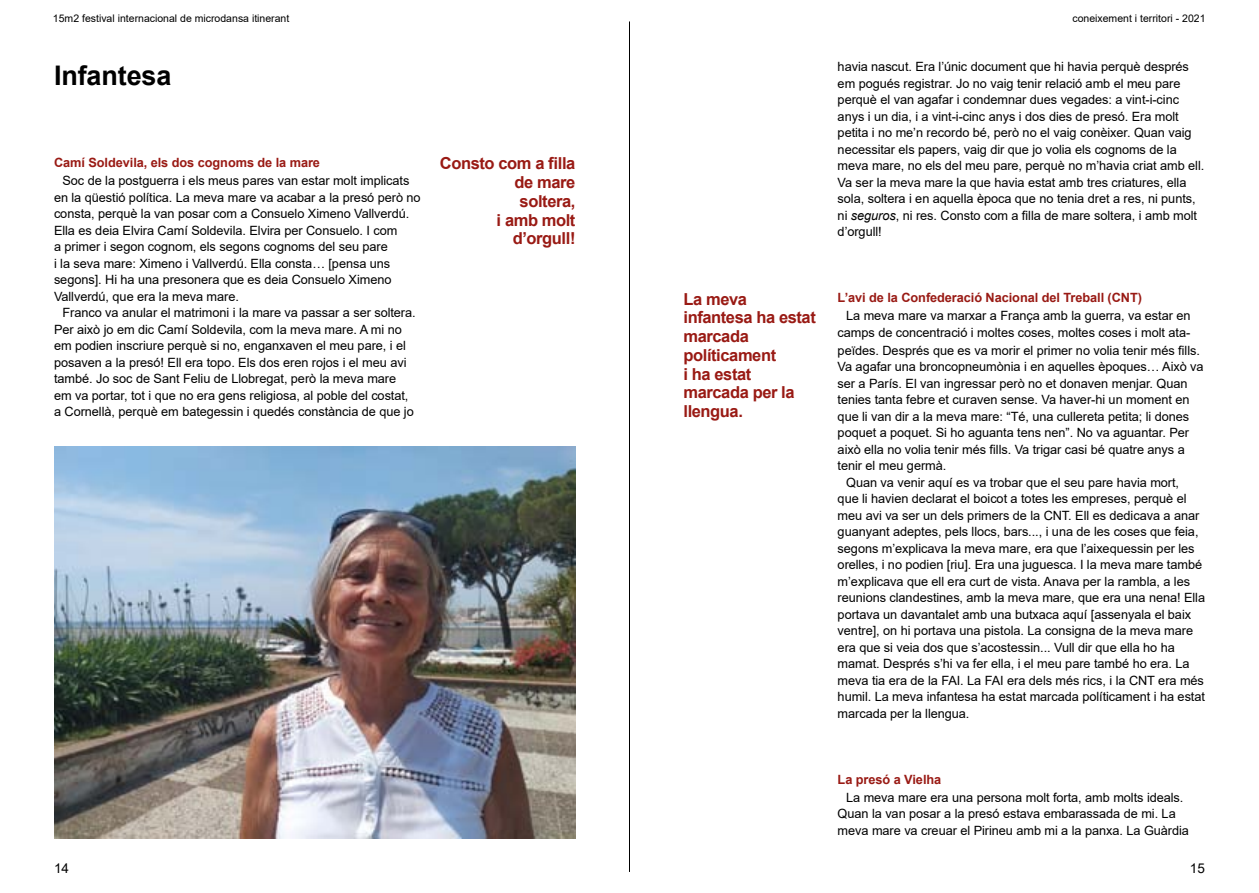
<style>
.page{position:relative;width:1259px;height:893px;background:#fff}
.page>*{position:absolute;margin:0;border:0;box-sizing:border-box;transform-origin:0 0}
.t1{font:700 27px "Arial";letter-spacing:-.005em;color:#000}
.t2{font:700 16.5px/18.8px "Arial";letter-spacing:-.025em;color:#991a14;text-align:right}
.t3{font:13.5px "Arial";color:#000}
.t4{font:12.75px/16.5px "Arial";letter-spacing:-.005em;color:#000}
.t5{font:700 12.75px "Arial";letter-spacing:-.005em;color:#991a14}
.t6{font:10.5px "Arial";color:#000}
.s1{font-style:italic}
</style>
<div class="page">
<hr style="left:629px;top:21px;width:1px;height:851px;background:#000">
<img style="left:54px;top:446px;width:521px;height:393px">
<p class="t6" style="left:53px;top:11px;width:238px">15m2 festival internacional de microdansa itinerant</p>
<p class="t6" style="left:1072px;top:11px;width:135px">coneixement i territori - 2021</p>
<p class="t1" style="left:54px;top:56px;width:119px">Infantesa</p>
<p class="t5" style="left:54px;top:154px;width:267px">Camí Soldevila, els dos cognoms de la mare</p>
<p class="t4" style="left:54px;top:172px;width:368px;text-indent:9px">Soc de la postguerra i els meus pares van estar molt implicats en la qüestió política. La meva mare va acabar a la presó però no consta, perquè la van posar com a Consuelo Ximeno Vallverdú.<br>Ella es deia Elvira Camí Soldevila. Elvira per Consuelo. I com<br>a primer i segon cognom, els segons cognoms del seu pare<br>i la seva mare: Ximeno i Vallverdú. Ella consta… [pensa uns segons]. Hi ha una presonera que es deia Consuelo Ximeno Vallverdú, que era la meva mare.</p>
<p class="t4" style="left:54px;top:304px;width:363px;text-indent:9px">Franco va anular el matrimoni i la mare va passar a ser soltera.<br>Per això jo em dic Camí Soldevila, com la meva mare. A mi no em podien inscriure perquè si no, enganxaven el meu pare, i el posaven a la presó! Ell era topo. Els dos eren rojos i el meu avi també. Jo soc de Sant Feliu de Llobregat, però la meva mare em va portar, tot i que no era gens religiosa, al poble del costat, a Cornellà, perquè em bategessin i quedés constància de que jo</p>
<p class="t2" style="left:440px;top:154px;width:137px">Consto com a filla de mare</p>
<p class="t2" style="left:519px;top:192px;width:57px">soltera,</p>
<p class="t2" style="left:496px;top:211px;width:80px">i amb molt d’orgull!</p>
<p class="t2" style="left:683px;top:290px;width:65px">La meva</p>
<p class="t2" style="left:683px;top:308px;width:134px;text-align:left">infantesa ha estat marcada</p>
<p class="t2" style="left:683px;top:346px;width:94px">políticament</p>
<p class="t2" style="left:683px;top:365px;width:69px">i ha estat</p>
<p class="t2" style="left:683px;top:383px;width:113px;text-align:left">marcada per la llengua.</p>
<p class="t4" style="left:837px;top:58px;width:368px">havia nascut. Era l’únic document que hi havia perquè després em pogués registrar. Jo no vaig tenir relació amb el meu pare perquè el van agafar i condemnar dues vegades: a vint-i-cinc anys i un dia, i a vint-i-cinc anys i dos dies de presó. Era molt petita i no me’n recordo bé, però no el vaig conèixer. Quan vaig necessitar els papers, vaig dir que jo volia els cognoms de la meva mare, no els del meu pare, perquè no m’havia criat amb ell.<br>Va ser la meva mare la que havia estat amb tres criatures, ella sola, soltera i en aquella època que no tenia dret a res, ni punts, ni <span class="s1">seguros</span>, ni res. Consto com a filla de mare soltera, i amb molt d’orgull!</p>
<p class="t5" style="left:837px;top:289px;width:306px">L’avi de la Confederació Nacional del Treball (CNT)</p>
<p class="t4" style="left:837px;top:307px;width:354px;text-align:right">La meva mare va marxar a França amb la guerra, va estar en camps de concentració i moltes coses, moltes coses i molt ata-</p>
<p class="t4" style="left:837px;top:342px;width:367px">peïdes. Després que es va morir el primer no volia tenir més fills.<br>Va agafar una broncopneumònia i en aquelles èpoques… Això va ser a París. El van ingressar però no et donaven menjar. Quan tenies tanta febre et curaven sense. Va haver-hi un moment en que li van dir a la meva mare: “Té, una cullereta petita; li dones poquet a poquet. Si ho aguanta tens nen”. No va aguantar. Per això ella no volia tenir més fills. Va trigar casi bé quatre anys a tenir el meu germà.</p>
<p class="t4" style="left:837px;top:474px;width:369px;text-indent:9px">Quan va venir aquí es va trobar que el seu pare havia mort,<br>que li havien declarat el boicot a totes les empreses, perquè el meu avi va ser un dels primers de la CNT. Ell es dedicava a anar guanyant adeptes, pels llocs, bars..., i una de les coses que feia, segons m’explicava la meva mare, era que l’aixequessin per les orelles, i no podien [riu]. Era una juguesca. I la meva mare també m’explicava que ell era curt de vista. Anava per la rambla, a les reunions clandestines, amb la meva mare, que era una nena! Ella portava un davantalet amb una butxaca aquí [assenyala el baix ventre], on hi portava una pistola. La consigna de la meva mare era que si veia dos que s’acostessin... Vull dir que ella ho ha mamat. Després s’hi va fer ella, i el meu pare també ho era. La meva tia era de la FAI. La FAI era dels més rics, i la CNT era més humil. La meva infantesa ha estat marcada políticament i ha estat marcada per la llengua.</p>
<p class="t5" style="left:837px;top:770px;width:105px">La presó a Vielha</p>
<p class="t4" style="left:837px;top:789px;width:353px;text-indent:9px">La meva mare era una persona molt forta, amb molts ideals.<br>Quan la van posar a la presó estava embarassada de mi. La meva mare va creuar el Pirineu amb mi a la panxa. La Guàrdia</p>
<p class="t3" style="left:54px;top:858px;width:17px">14</p>
<p class="t3" style="left:1190px;top:858px;width:17px">15</p>
</div>
